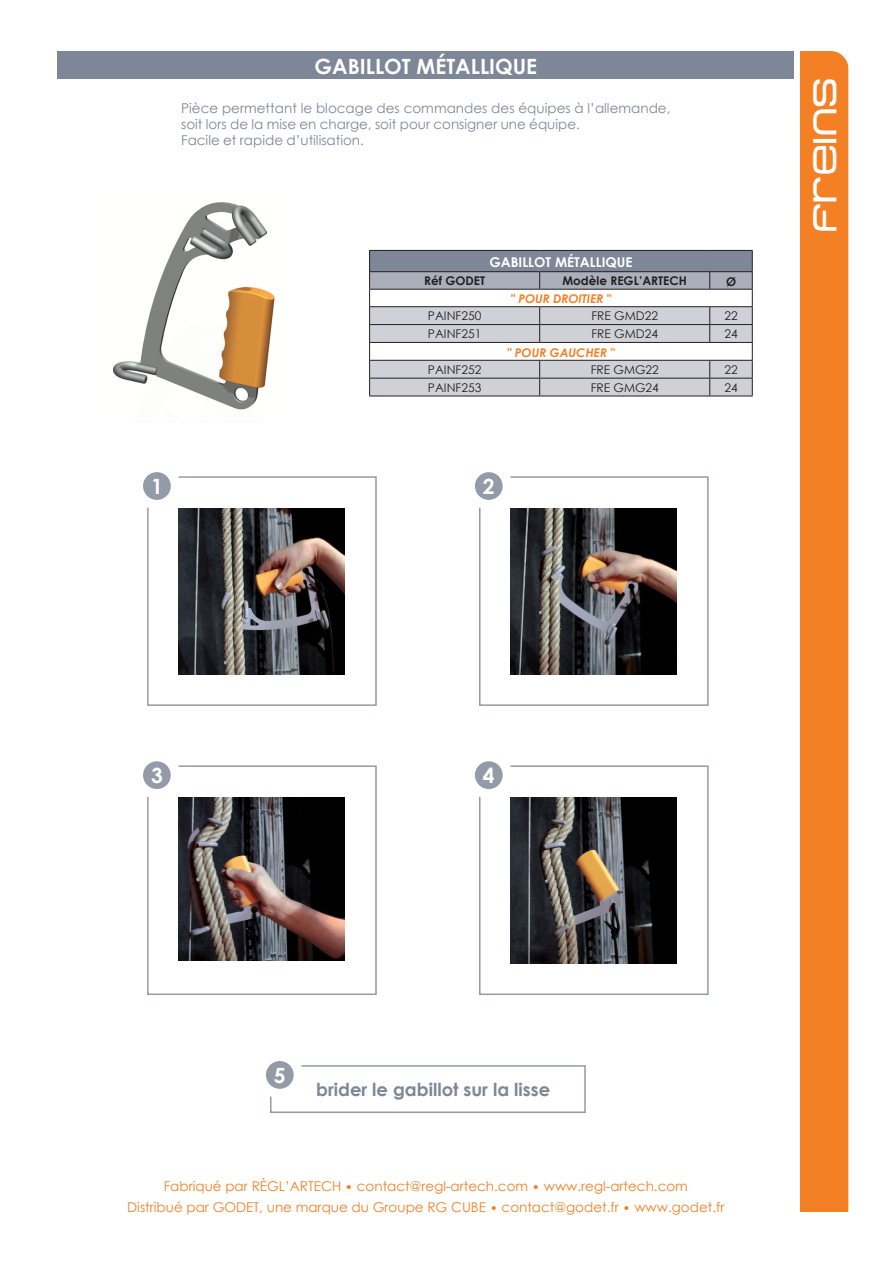
<style>
.page{position:relative;width:893px;height:1263px;background:#fff}
.page>*{position:absolute;margin:0;border:0;box-sizing:border-box;transform-origin:0 0}
.t1{font:33px "Metro DF";color:#fff}
.t2{font:700 21px "Century Gothic";color:#fff}
.t3{font:700 18px "Century Gothic";color:#7d8797}
.t4{font:13.5px/16.2px "Century Gothic";color:#7d8797}
.t5{font:13.5px "Century Gothic";color:#f48026}
.t6{font:700 13.5px "Century Gothic";color:#fff}
.t7{font:12px "Century Gothic";color:#231f20}
.t8{font:italic 700 12px "Century Gothic";color:#f48026}
.t9{font:700 12px "Century Gothic";color:#231f20}
</style>
<div class="page">
<div style="left:57px;top:51px;width:737px;height:28px;background:#7d8797"></div>
<div style="left:800px;top:51px;width:48px;height:1161px;background:#f48026"></div>
<img style="left:113px;top:202px;width:162px;height:208px">
<hr style="left:369px;top:396px;width:171px;height:1px;background:#231f20">
<hr style="left:540px;top:396px;width:170px;height:1px;background:#231f20">
<hr style="left:710px;top:396px;width:43px;height:1px;background:#231f20">
<hr style="left:369px;top:250px;width:171px;height:1px;background:#231f20">
<hr style="left:540px;top:250px;width:170px;height:1px;background:#231f20">
<hr style="left:710px;top:250px;width:43px;height:1px;background:#231f20">
<svg style="left:369px;top:251px;width:384px;height:145px"></svg>
<svg style="left:146px;top:475px;width:231px;height:231px"></svg>
<div style="left:143px;top:472px;width:28px;height:28px;background:#939aa8;border-radius:50%"></div>
<svg style="left:478px;top:475px;width:231px;height:231px"></svg>
<div style="left:475px;top:472px;width:28px;height:28px;background:#939aa8;border-radius:50%"></div>
<img style="left:146px;top:765px;width:231px;height:230px">
<div style="left:143px;top:761px;width:28px;height:28px;background:#939aa8;border-radius:50%"></div>
<svg style="left:478px;top:765px;width:231px;height:230px"></svg>
<div style="left:475px;top:761px;width:28px;height:28px;background:#939aa8;border-radius:50%"></div>
<svg style="left:269px;top:1064px;width:317px;height:49px"></svg>
<div style="left:266px;top:1061px;width:28px;height:28px;background:#939aa8;border-radius:50%"></div>
<p class="t2" style="left:315px;top:51px;width:224px">GABILLOT MÉTALLIQUE</p>
<p class="t4" style="left:181px;top:100px;width:491px">Pièce permettant le blocage des commandes des équipes à l’allemande, soit lors de la mise en charge, soit pour consigner une équipe.</p>
<p class="t4" style="left:181px;top:132px;width:184px">Facile et rapide d’utilisation.</p>
<p class="t6" style="left:489px;top:252px;width:145px">GABILLOT MÉTALLIQUE</p>
<p class="t9" style="left:424px;top:271px;width:63px">Réf GODET</p>
<p class="t9" style="left:562px;top:271px;width:126px">Modèle REGL’ARTECH</p>
<p class="t9" style="left:726px;top:272px;width:12px">Ø</p>
<p class="t8" style="left:511px;top:290px;width:102px">" POUR DROITIER "</p>
<p class="t7" style="left:428px;top:307px;width:55px">PAINF250</p>
<p class="t7" style="left:591px;top:307px;width:68px">FRE GMD22</p>
<p class="t7" style="left:724px;top:307px;width:15px">22</p>
<p class="t7" style="left:428px;top:325px;width:55px">PAINF251</p>
<p class="t7" style="left:591px;top:325px;width:68px">FRE GMD24</p>
<p class="t7" style="left:724px;top:325px;width:15px">24</p>
<p class="t8" style="left:507px;top:343px;width:109px">" POUR GAUCHER "</p>
<p class="t7" style="left:428px;top:361px;width:55px">PAINF252</p>
<p class="t7" style="left:591px;top:361px;width:70px">FRE GMG22</p>
<p class="t7" style="left:724px;top:361px;width:15px">22</p>
<p class="t7" style="left:428px;top:379px;width:55px">PAINF253</p>
<p class="t7" style="left:591px;top:379px;width:70px">FRE GMG24</p>
<p class="t7" style="left:724px;top:379px;width:15px">24</p>
<p class="t2" style="left:151px;top:470px;width:13px">1</p>
<p class="t2" style="left:483px;top:470px;width:13px">2</p>
<p class="t1" style="left:807px;top:231px;width:156px;rotate:-90deg">freins</p>
<p class="t2" style="left:151px;top:759px;width:13px">3</p>
<p class="t2" style="left:483px;top:759px;width:13px">4</p>
<p class="t2" style="left:274px;top:1059px;width:13px">5</p>
<p class="t3" style="left:316px;top:1076px;width:235px">brider le gabillot sur la lisse</p>
<p class="t5" style="left:164px;top:1177px;width:526px">Fabriqué par RÈGL’ARTECH • contact@regl-artech.com • www.regl-artech.com</p>
<p class="t5" style="left:127px;top:1198px;width:599px">Distribué par GODET, une marque du Groupe RG CUBE • contact@godet.fr • www.godet.fr</p>
</div>
